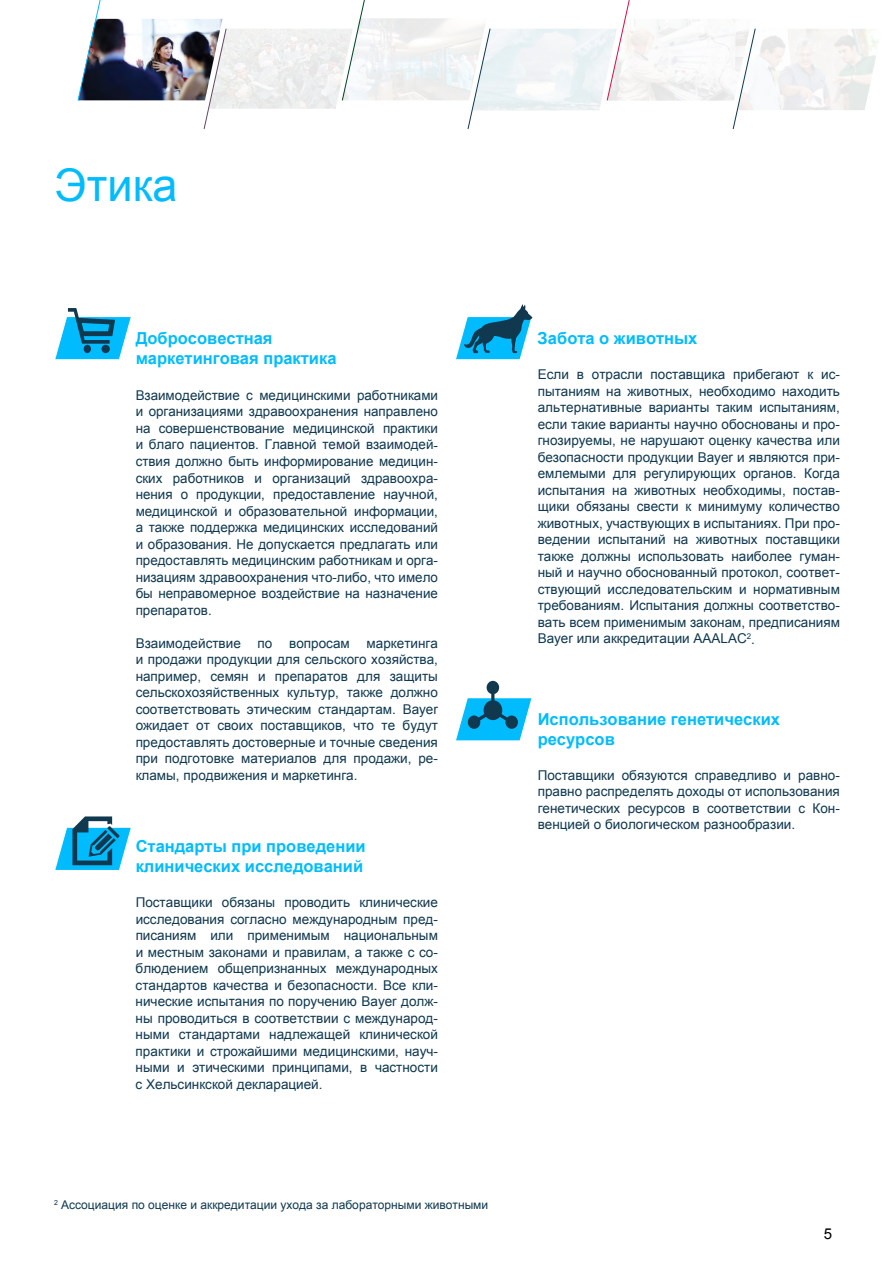
<style>
.page{position:relative;width:894px;height:1263px;background:#fff}
.page>*{position:absolute;margin:0;border:0;box-sizing:border-box;transform-origin:0 0}
.t1{font:45px "Arial";color:#00bcff}
.t2{font:700 16.5px/19.8px "Arial";color:#00bcff}
.t3{font:15px "Arial";color:#000}
.t4{font:13.5px/16.5px "Arial";color:#10384f;text-align:justify}
.t5{font:12px "Arial";color:#10384f}
</style>
<div class="page">
<img style="left:101px;top:19px;width:102px;height:81px">
<svg style="left:77px;top:0;width:24px;height:101px"></svg>
<svg style="left:203px;top:0;width:676px;height:129px"></svg>
<svg style="left:55px;top:816px;width:76px;height:54px"></svg>
<svg style="left:456px;top:304px;width:76px;height:55px"></svg>
<svg style="left:55px;top:308px;width:76px;height:51px"></svg>
<svg style="left:456px;top:681px;width:75px;height:59px"></svg>
<h1 class="t1" style="left:55px;top:155px;width:124px">Этика</h1>
<p class="t2" style="left:136px;top:329px;width:138px">Добросовестная</p>
<p class="t2" style="left:537px;top:329px;width:161px">Забота о животных</p>
<p class="t2" style="left:136px;top:349px;width:202px">маркетинговая практика</p>
<p class="t4" style="left:537px;top:366px;width:304px">Если в отрасли поставщика прибегают к ис&shy;пытаниям на животных, необходимо находить альтернативные варианты таким испытаниям, если такие варианты научно обоснованы и про&shy;гнозируемы, не нарушают оценку качества или безопасности продукции Bayer и являются при&shy;емлемыми для регулирующих органов. Когда испытания на животных необходимы, постав&shy;щики обязаны свести к минимуму количество животных, участвующих в испытаниях. При про&shy;ведении испытаний на животных поставщики также должны использовать наиболее гуман&shy;ный и научно обоснованный протокол, соответ&shy;ствующий исследовательским и нормативным требованиям. Испытания должны соответство&shy;вать всем применимым законам, предписаниям Bayer или аккредитации AAALAC<sup>2</sup>.</p>
<p class="t4" style="left:136px;top:387px;width:304px">Взаимодействие с медицинскими работниками и организациями здравоохранения направлено на совершенствование медицинской практики и благо пациентов. Главной темой взаимодей&shy;ствия должно быть информирование медицин&shy;ских работников и организаций здравоохра&shy;нения о продукции, предоставление научной, медицинской и образовательной информации, а также поддержка медицинских исследований и образования. Не допускается предлагать или предоставлять медицинским работникам и орга&shy;низациям здравоохранения что-либо, что имело бы неправомерное воздействие на назначение препаратов.</p>
<p class="t4" style="left:136px;top:634px;width:304px">Взаимодействие по вопросам маркетинга и продажи продукции для сельского хозяйства, например, семян и препаратов для защиты сельскохозяйственных культур, также должно соответствовать этическим стандартам. Bayer ожидает от своих поставщиков, что те будут предоставлять достоверные и точные сведения при подготовке материалов для продажи, ре&shy;кламы, продвижения и маркетинга.</p>
<p class="t2" style="left:537px;top:709px;width:244px">Использование генетических ресурсов</p>
<p class="t4" style="left:537px;top:766px;width:303px">Поставщики обязуются справедливо и равно&shy;правно распределять доходы от использования генетических ресурсов в соответствии с Кон&shy;венцией о биологическом разнообразии.</p>
<p class="t2" style="left:136px;top:837px;width:231px">Стандарты при проведении клинических исследований</p>
<p class="t4" style="left:136px;top:894px;width:304px">Поставщики обязаны проводить клинические исследования согласно международным пред&shy;писаниям или применимым национальным и местным законами и правилам, а также с со&shy;блюдением общепризнанных международных стандартов качества и безопасности. Все кли&shy;нические испытания по поручению Bayer долж&shy;ны проводиться в соответствии с международ&shy;ными стандартами надлежащей клинической практики и строжайшими медицинскими, науч&shy;ными и этическими принципами, в частности с Хельсинкской декларацией.</p>
<p class="t5" style="left:54px;top:1196px;width:435px"><sup>2</sup> Ассоциация по оценке и аккредитации ухода за лабораторными животными</p>
<p class="t3" style="left:823px;top:1224px;width:10px">5</p>
</div>
